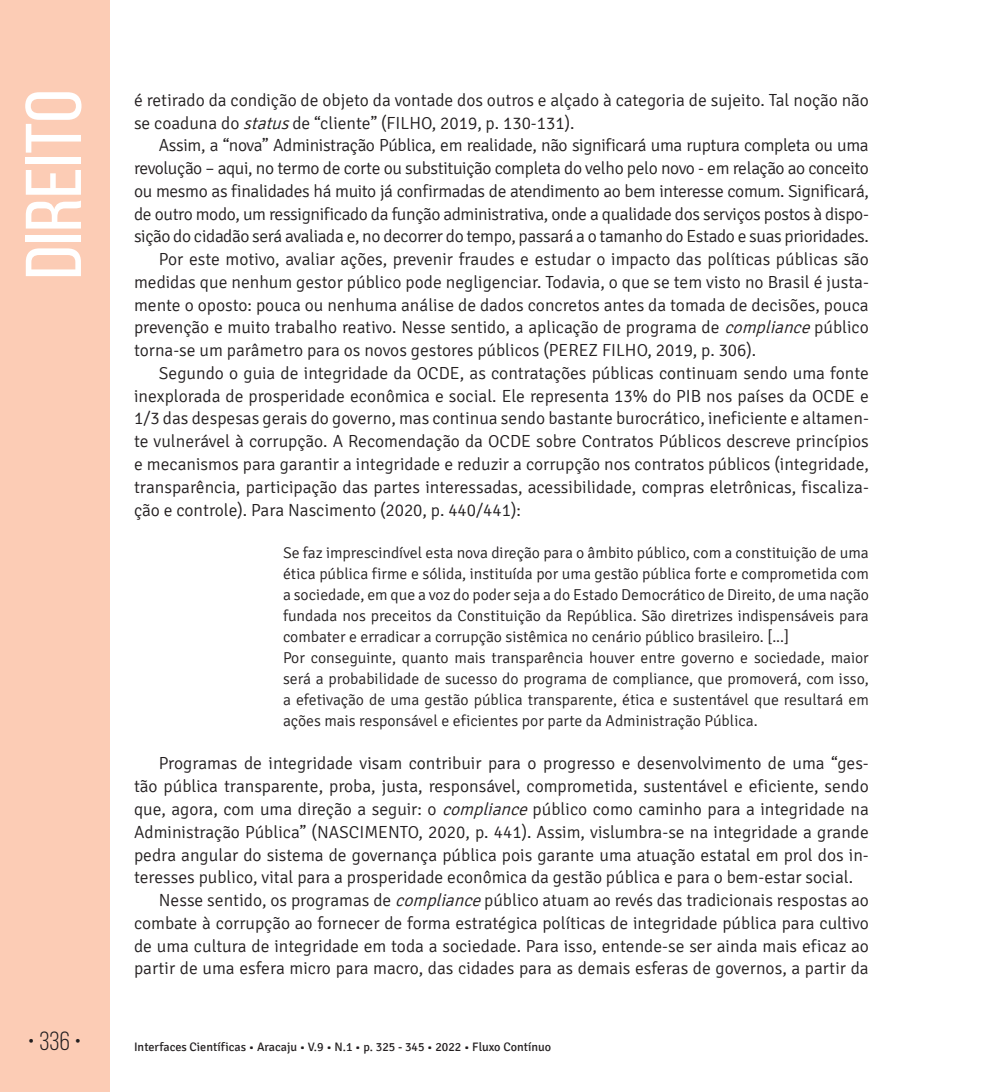
<style>
.page{position:relative;width:993px;height:1092px;background:#fff}
.page>*{position:absolute;margin:0;border:0;box-sizing:border-box;transform-origin:0 0}
.t1{font:78.75px "Bebas Neue";color:#fff;scale:1.09 1}
.t2{font:26.25px "Bebas Neue";color:#231f20}
.t3{font:300 17.5px/22.8px "Signika";color:#231f20}
.t4{font:300 17.5px "Signika";letter-spacing:-.02em;color:#231f20}
.t5{font:300 15.75px/21px "Signika";color:#231f20}
.t6{font:12.25px "Signika";color:#231f20}
.s1{font-style:italic}
</style>
<div class="page">
<div style="left:0;top:0;width:109px;height:1091px;background:#fcccb5"></div>
<h1 class="t1" style="left:11px;top:279px;width:176px;rotate:-90deg">Direito</h1>
<p class="t3" style="left:134px;top:89px;width:736px">é retirado da condição de objeto da vontade dos outros e alçado à categoria de sujeito. Tal noção não se coaduna do <span class="s1">status</span>de “cliente” (FILHO, 2019, p. 130-131).</p>
<p class="t4" style="left:159px;top:136px;width:711px">Assim, a “nova” Administração Pública, em realidade, não significará uma ruptura completa ou uma</p>
<p class="t4" style="left:134px;top:159px;width:736px">revolução – aqui, no termo de corte ou substituição completa do velho pelo novo - em relação ao conceito</p>
<p class="t4" style="left:134px;top:181px;width:736px">ou mesmo as finalidades há muito já confirmadas de atendimento ao bem interesse comum. Significará,</p>
<p class="t4" style="left:134px;top:204px;width:736px">de outro modo, um ressignificado da função administrativa, onde a qualidade dos serviços postos à dispo-</p>
<p class="t4" style="left:134px;top:227px;width:736px">sição do cidadão será avaliada e, no decorrer do tempo, passará a o tamanho do Estado e suas prioridades.</p>
<p class="t3" style="left:159px;top:248px;width:711px">Por este motivo, avaliar ações, prevenir fraudes e estudar o impacto das políticas públicas são</p>
<p class="t3" style="left:134px;top:271px;width:736px">medidas que nenhum gestor público pode negligenciar. Todavia, o que se tem visto no Brasil é justa-</p>
<p class="t3" style="left:134px;top:294px;width:736px">mente o oposto: pouca ou nenhuma análise de dados concretos antes da tomada de decisões, pouca</p>
<p class="t3" style="left:134px;top:316px;width:736px">prevenção e muito trabalho reativo. Nesse sentido, a aplicação de programa de <span class="s1">compliance</span>público</p>
<p class="t3" style="left:134px;top:339px;width:623px">torna-se um parâmetro para os novos gestores públicos (PEREZ FILHO, 2019, p. 306).</p>
<p class="t3" style="left:159px;top:362px;width:711px">Segundo o guia de integridade da OCDE, as contratações públicas continuam sendo uma fonte</p>
<p class="t3" style="left:134px;top:385px;width:736px">inexplorada de prosperidade econômica e social. Ele representa 13% do PIB nos países da OCDE e</p>
<p class="t3" style="left:134px;top:407px;width:736px">1/3 das despesas gerais do governo, mas continua sendo bastante burocrático, ineficiente e altamen-</p>
<p class="t3" style="left:134px;top:430px;width:736px">te vulnerável à corrupção. A Recomendação da OCDE sobre Contratos Públicos descreve princípios</p>
<p class="t3" style="left:134px;top:453px;width:736px">e mecanismos para garantir a integridade e reduzir a corrupção nos contratos públicos (integridade,</p>
<p class="t3" style="left:134px;top:476px;width:736px">transparência, participação das partes interessadas, acessibilidade, compras eletrônicas, fiscaliza-</p>
<p class="t3" style="left:134px;top:498px;width:388px">ção e controle). Para Nascimento (2020, p. 440/441):</p>
<p class="t5" style="left:283px;top:542px;width:587px">Se faz imprescindível esta nova direção para o âmbito público, com a constituição de uma ética pública firme e sólida, instituída por uma gestão pública forte e comprometida com a sociedade, em que a voz do poder seja a do Estado Democrático de Direito, de uma nação fundada nos preceitos da Constituição da República. São diretrizes indispensáveis para combater e erradicar a corrupção sistêmica no cenário público brasileiro. [...]<br>Por conseguinte, quanto mais transparência houver entre governo e sociedade, maior será a probabilidade de sucesso do programa de compliance, que promoverá, com isso, a efetivação de uma gestão pública transparente, ética e sustentável que resultará em ações mais responsável e eficientes por parte da Administração Pública.</p>
<p class="t3" style="left:159px;top:752px;width:711px">Programas de integridade visam contribuir para o progresso e desenvolvimento de uma “ges-</p>
<p class="t3" style="left:134px;top:775px;width:736px">tão pública transparente, proba, justa, responsável, comprometida, sustentável e eficiente, sendo</p>
<p class="t3" style="left:134px;top:798px;width:736px">que, agora, com uma direção a seguir: o <span class="s1">compliance</span>público como caminho para a integridade na</p>
<p class="t3" style="left:134px;top:820px;width:736px">Administração Pública” (NASCIMENTO, 2020, p. 441). Assim, vislumbra-se na integridade a grande</p>
<p class="t3" style="left:134px;top:843px;width:736px">pedra angular do sistema de governança pública pois garante uma atuação estatal em prol dos in-</p>
<p class="t3" style="left:134px;top:866px;width:720px">teresses publico, vital para a prosperidade econômica da gestão pública e para o bem-estar social.</p>
<p class="t3" style="left:159px;top:889px;width:711px">Nesse sentido, os programas de <span class="s1">compliance</span>público atuam ao revés das tradicionais respostas ao</p>
<p class="t3" style="left:134px;top:911px;width:736px">combate à corrupção ao fornecer de forma estratégica políticas de integridade pública para cultivo</p>
<p class="t3" style="left:134px;top:934px;width:736px">de uma cultura de integridade em toda a sociedade. Para isso, entende-se ser ainda mais eficaz ao</p>
<p class="t3" style="left:134px;top:957px;width:736px">partir de uma esfera micro para macro, das cidades para as demais esferas de governos, a partir da</p>
<h2 class="t2" style="left:28px;top:1026px;width:55px">• 336 •</h2>
<p class="t6" style="left:134px;top:1040px;width:418px">Interfaces Científicas • Aracaju • V.9 • N.1 • p. 325 - 345 • 2022 • Fluxo Contínuo</p>
</div>
